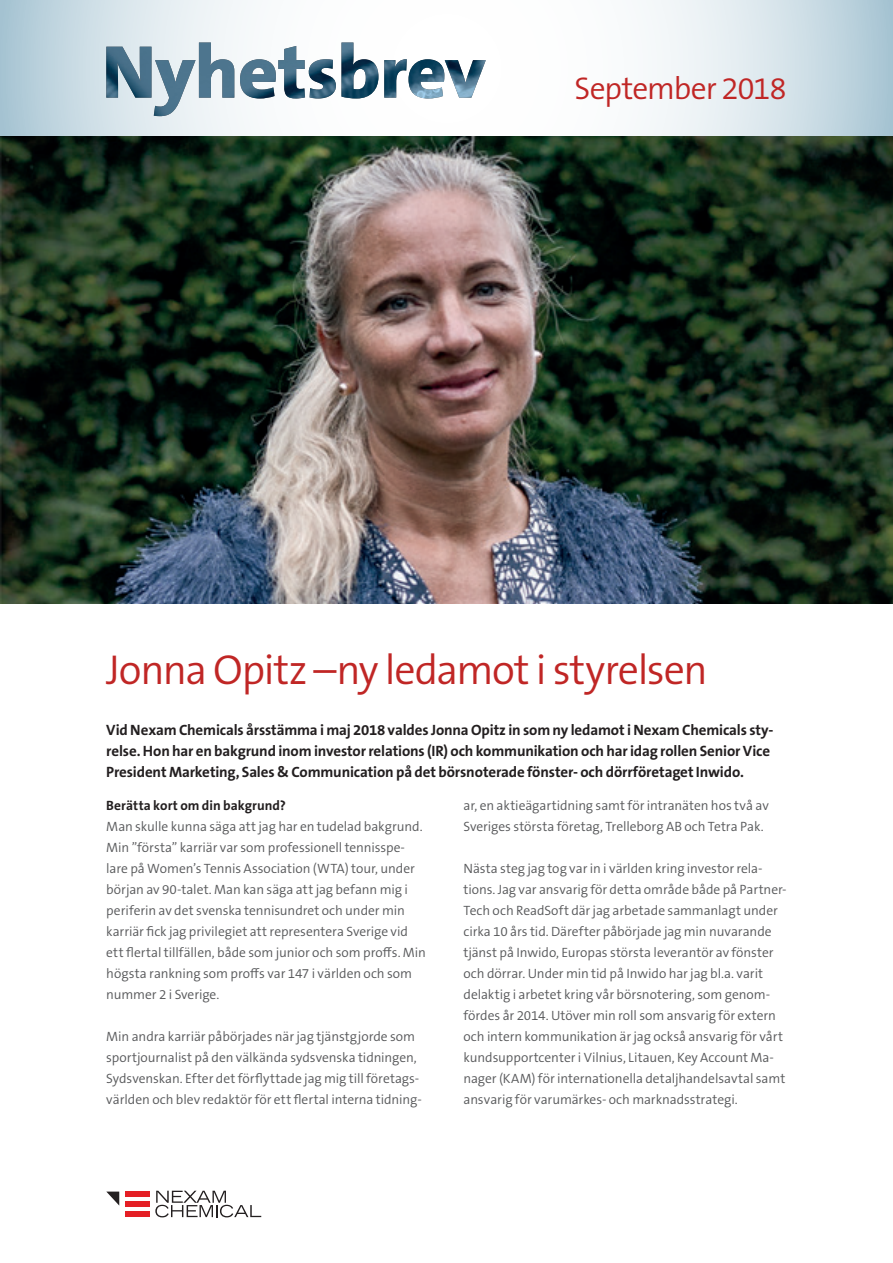
<style>
.page{position:relative;width:893px;height:1263px;background:#fff}
.page>*{position:absolute;margin:0;border:0;box-sizing:border-box;transform-origin:0 0}
.t1{font:300 42px "The Sans B W4";letter-spacing:-.03em;color:#c02625}
.t2{font:300 31.5px "The Sans B W4";letter-spacing:-.035em;color:#c02625}
.t3{font:700 15px/21px "The Sans B W7";letter-spacing:-.01em;color:#231f20}
.t4{font:300 13.5px/21px "The Sans B W4";letter-spacing:-.005em;color:#57585a}
.t5{font:700 13.5px "The Sans B W7";letter-spacing:.005em;color:#231f20}
</style>
<div class="page">
<svg style="left:0;top:0;width:893px;height:136px"></svg>
<img style="left:106px;top:43px;width:380px;height:73px">
<div style="left:125px;top:1191px;width:24px;height:5px;background:#e41f25"></div>
<div style="left:125px;top:1201px;width:24px;height:6px;background:#e41f25"></div>
<div style="left:125px;top:1211px;width:24px;height:6px;background:#e41f25"></div>
<svg style="left:106px;top:1191px;width:13px;height:14px"></svg>
<svg style="left:155px;top:1191px;width:106px;height:26px"></svg>
<img style="left:0;top:136px;width:893px;height:468px">
<h2 class="t2" style="left:574px;top:68px;width:214px">September 2018</h2>
<h1 class="t1" style="left:106px;top:643px;width:603px">Jonna Opitz –ny ledamot i styrelsen</h1>
<p class="t3" style="left:106px;top:719px;width:669px">Vid Nexam Chemicals årsstämma i maj 2018 valdes Jonna Opitz in som ny ledamot i Nexam Chemicals sty&shy;relse. Hon har en bakgrund inom investor relations (IR) och kommunikation och har idag rollen Senior Vice<br>President Marketing, Sales &amp; Communication på det börsnoterade fönster- och dörrföretaget Inwido.</p>
<p class="t5" style="left:106px;top:797px;width:181px">Berätta kort om din bakgrund?</p>
<p class="t4" style="left:106px;top:816px;width:321px">Man skulle kunna säga att jag har en tudelad bakgrund.<br>Min ”första” karriär var som professionell tennisspe&shy;lare på Women’s Tennis Association (WTA) tour, under början av 90-talet. Man kan säga att jag befann mig i periferin av det svenska tennisundret och under min karriär fick jag privilegiet att representera Sverige vid ett flertal tillfällen, både som junior och som proffs. Min högsta rankning som proffs var 147 i världen och som nummer 2 i Sverige.</p>
<p class="t4" style="left:106px;top:1026px;width:317px">Min andra karriär påbörjades när jag tjänstgjorde som sportjournalist på den välkända sydsvenska tidningen, Sydsvenskan. Efter det förflyttade jag mig till företags&shy;världen och blev redaktör för ett flertal interna tidning-</p>
<p class="t4" style="left:463px;top:795px;width:307px">ar, en aktieägartidning samt för intranäten hos två av<br>Sveriges största företag, Trelleborg AB och Tetra Pak.</p>
<p class="t4" style="left:463px;top:858px;width:325px">Nästa steg jag tog var in i världen kring investor rela&shy;tions. Jag var ansvarig för detta område både på Partner-Tech och ReadSoft där jag arbetade sammanlagt under cirka 10 års tid. Därefter påbörjade jag min nuvarande tjänst på Inwido, Europas största leverantör av fönster och dörrar. Under min tid på Inwido har jag bl.a. varit delaktig i arbetet kring vår börsnotering, som genom&shy;fördes år 2014. Utöver min roll som ansvarig för extern och intern kommunikation är jag också ansvarig för vårt kundsupportcenter i Vilnius, Litauen, Key Account Ma&shy;nager (KAM) för internationella detaljhandelsavtal samt ansvarig för varumärkes- och marknadsstrategi.</p>
</div>
